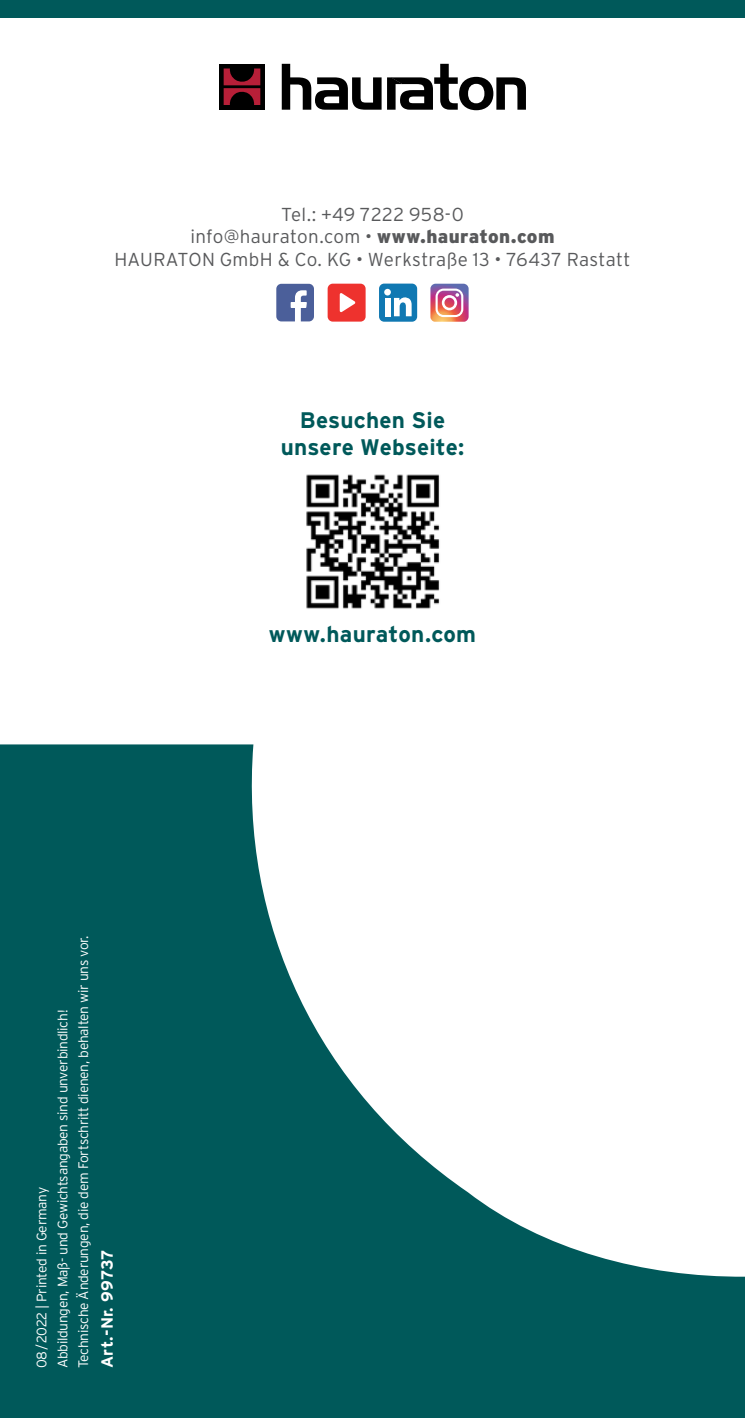
<style>
.page{position:relative;width:745px;height:1418px;background:#fff}
.page>*{position:absolute;margin:0;border:0;box-sizing:border-box;transform-origin:0 0}
.t1{font:700 22.5px/27.5px "Interstate";letter-spacing:.005em;color:#00595a;text-align:center}
.t2{font:300 18.75px/22.5px "Interstate";letter-spacing:.015em;color:#58595b;text-align:center}
.t3{font:700 16.25px "Interstate";letter-spacing:.02em;color:#fff}
.t4{font:300 13.75px/20.8px "Interstate";letter-spacing:-.02em;color:#fff}
.s1{font-weight:900}
</style>
<div class="page">
<svg style="left:0;top:744px;width:744px;height:673px;fill:#00595a"></svg>
<svg style="left:276px;top:284px;width:38px;height:37px"></svg>
<svg style="left:430px;top:284px;width:38px;height:38px"></svg>
<div style="left:327px;top:284px;width:38px;height:37px;background:#ee322e;border-radius:5px"></div>
<svg style="left:339px;top:293px;width:16px;height:19px"></svg>
<div style="left:379px;top:283px;width:38px;height:39px;background:#1078b2;border-radius:5px"></div>
<svg style="left:384px;top:289px;width:27px;height:27px"></svg>
<img style="left:306px;top:474px;width:134px;height:135px">
<div style="left:0;top:0;width:744px;height:18px;background:#00595a"></div>
<div style="left:219px;top:64px;width:46px;height:46px;background:#000"></div>
<svg style="left:223px;top:68px;width:37px;height:37px"></svg>
<svg style="left:281px;top:64px;width:100px;height:46px"></svg>
<svg style="left:387px;top:64px;width:138px;height:46px"></svg>
<h2 class="t2" style="left:114px;top:203px;width:517px">Tel.: +49 7222 958-0<br>info@hauraton.com • <span class="s1">www.hauraton.com<br></span>HAURATON GmbH &amp; Co. KG • Werkstraße 13 • 76437 Rastatt</h2>
<h1 class="t1" style="left:280px;top:406px;width:185px">Besuchen Sie unsere Webseite:</h1>
<h1 class="t1" style="left:269px;top:620px;width:209px">www.hauraton.com</h1>
<p class="t4" style="left:31px;top:1368px;width:434px;rotate:-90deg">08/2022 | Printed in Germany<br>Abbildungen, Maß- und Gewichtsangaben sind unverbindlich!<br>Technische Änderungen, die dem Fortschritt dienen, behalten wir uns vor.</p>
<p class="t3" style="left:98px;top:1368px;width:120px;rotate:-90deg">Art.-Nr. 99737</p>
</div>
